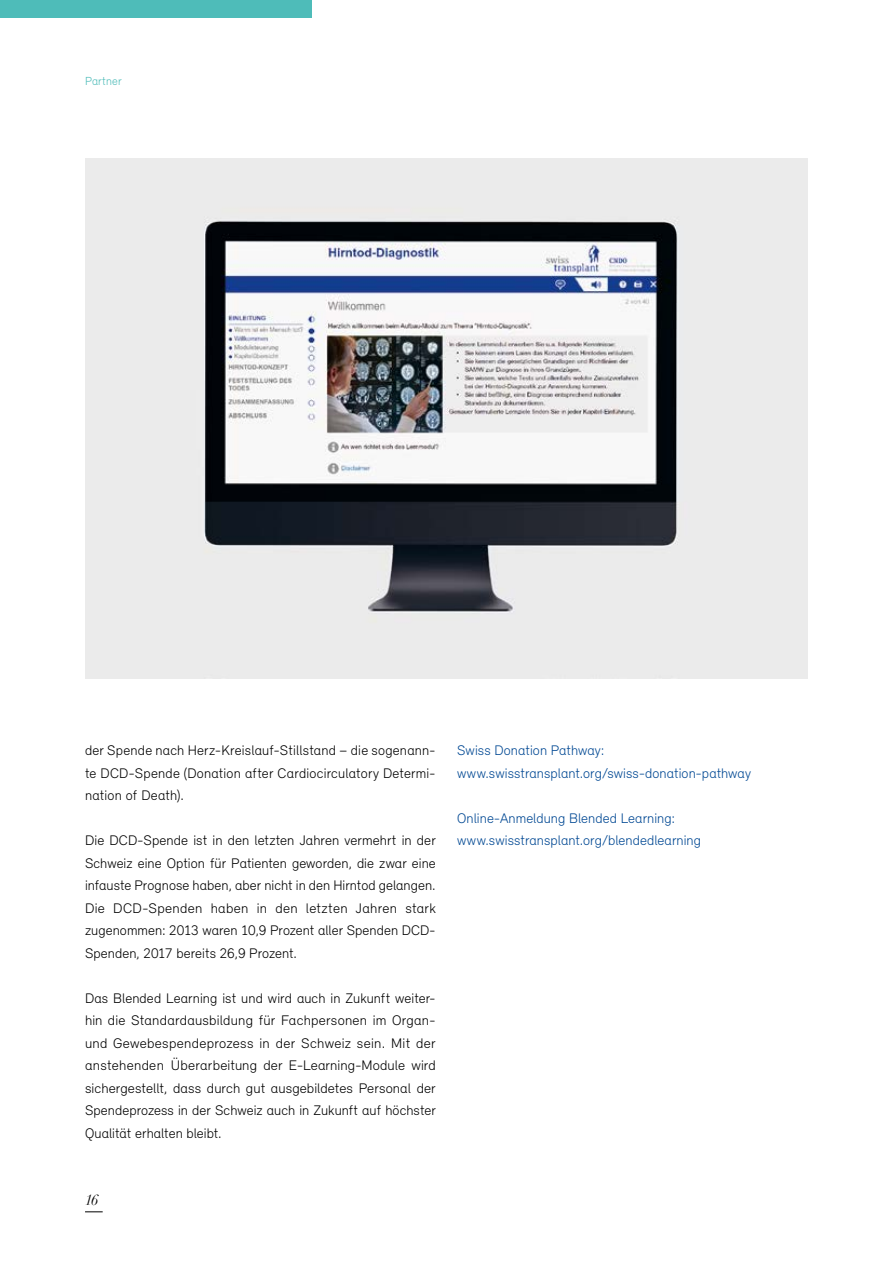
<style>
.page{position:relative;width:893px;height:1263px;background:#fff}
.page>*{position:absolute;margin:0;border:0;box-sizing:border-box;transform-origin:0 0}
.t1{font:italic 15px "Didot LT";color:#000}
.t2{font:300 14.25px/22.5px "Relevant";letter-spacing:.005em;color:#000;text-align:justify}
.t3{font:300 14.25px/22.5px "Relevant";letter-spacing:.005em;color:#004893}
.t4{font:300 12px "Relevant";letter-spacing:.01em;color:#4ebcb9}
</style>
<div class="page">
<div style="left:0;top:0;width:312px;height:17px;background:#4ebcb9"></div>
<svg style="left:85px;top:1211px;width:18px;height:1px"></svg>
<img style="left:85px;top:158px;width:723px;height:520px">
<p class="t4" style="left:85px;top:74px;width:38px">Partner</p>
<p class="t2" style="left:85px;top:739px;width:352px">der Spende nach Herz-Kreislauf-Stillstand – die sogenann&shy;te DCD-Spende (Donation after Cardiocirculatory Determi&shy;nation of Death).</p>
<p class="t2" style="left:85px;top:829px;width:352px">Die DCD-Spende ist in den letzten Jahren vermehrt in der Schweiz eine Option für Patienten geworden, die zwar eine infauste Prognose haben, aber nicht in den Hirntod gelangen.<br>Die DCD-Spenden haben in den letzten Jahren stark zugenommen: 2013 waren 10,9 Prozent aller Spenden DCD-Spenden, 2017 bereits 26,9 Prozent.</p>
<p class="t2" style="left:85px;top:986px;width:352px">Das Blended Learning ist und wird auch in Zukunft weiter&shy;hin die Standardausbildung für Fachpersonen im Organ&shy;und Gewebespendeprozess in der Schweiz sein. Mit der anstehenden Überarbeitung der E-Learning-Module wird sichergestellt, dass durch gut ausgebildetes Personal der Spendeprozess in der Schweiz auch in Zukunft auf höchster Qualität erhalten bleibt.</p>
<p class="t3" style="left:457px;top:739px;width:295px">Swiss Donation Pathway: www.swisstransplant.org/swiss-donation-pathway</p>
<p class="t3" style="left:457px;top:806px;width:245px">Online-Anmeldung Blended Learning: www.swisstransplant.org/blendedlearning</p>
<p class="t1" style="left:85px;top:1191px;width:15px">16</p>
</div>
